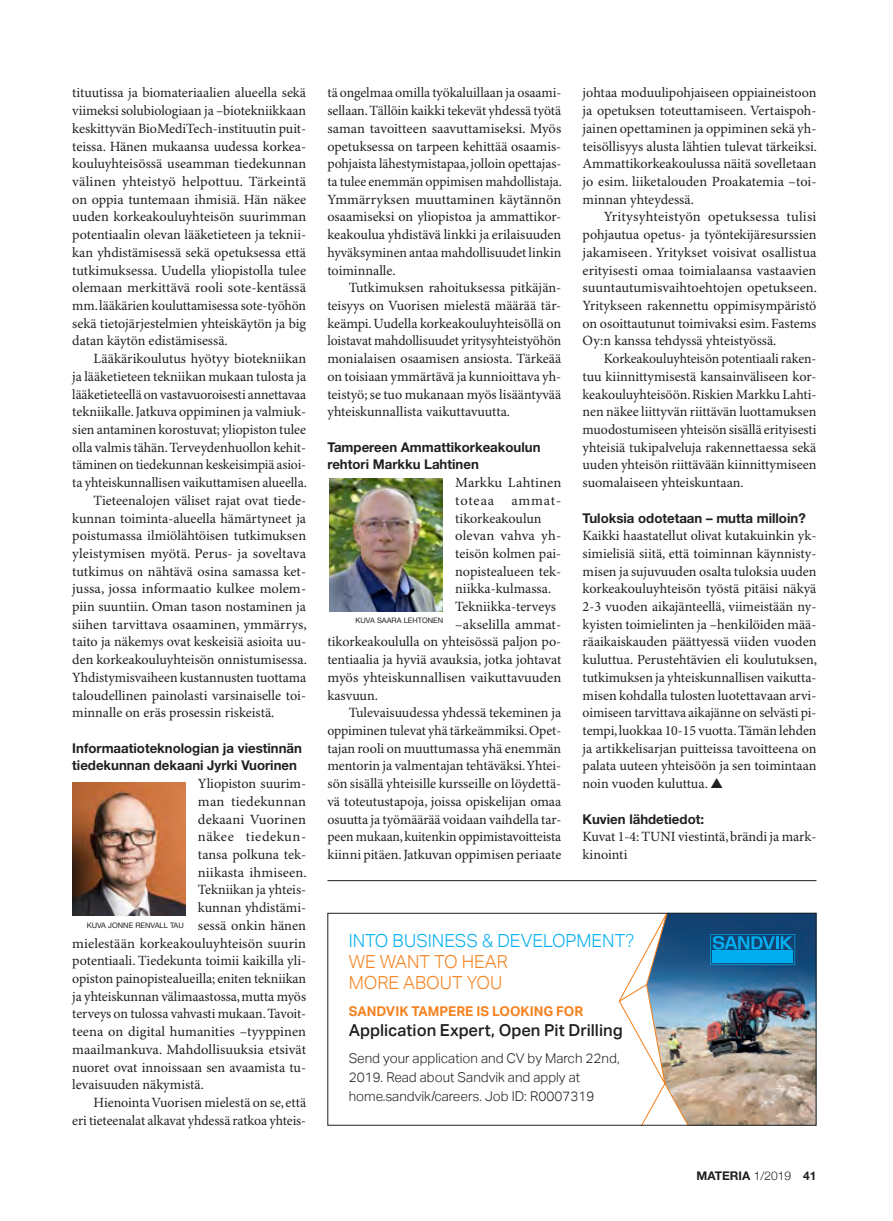
<style>
.page{position:relative;width:893px;height:1221px;background:#fff}
.page>*{position:absolute;margin:0;border:0;box-sizing:border-box;transform-origin:0 0}
.t1{font:300 18px "Aktiv Grotesk";color:#00aeef}
.t2{font:300 18px/21px "Aktiv Grotesk";color:#f58220}
.t3{font:500 16.5px "Aktiv Grotesk";color:#231f20}
.t4{font:14.1px/17.7px "Minion Pro";color:#231f20;text-align:justify}
.t5{font:14.1px "Minion Pro";letter-spacing:.035em;color:#231f20}
.t6{font:14.1px "Minion Pro";letter-spacing:.05em;color:#231f20}
.t7{font:700 13.5px/17.7px "Helvetica Neue LT Std";color:#231f20}
.t8{font:300 13.5px/18.8px "Aktiv Grotesk";color:#231f20}
.t9{font:700 13.5px "Aktiv Grotesk";color:#f58220}
.t10{font:700 12px "Helvetica Neue LT Std";color:#231f20}
.t11{font:7.5px "Helvetica Neue";color:#231f20}
.s1{font-family:"Helvetica Neue";font-weight:300}
</style>
<div class="page">
<img style="left:72px;top:782px;width:113px;height:133px">
<img style="left:330px;top:478px;width:112px;height:133px">
<img style="left:618px;top:914px;width:196px;height:209px">
<div style="left:327px;top:912px;width:489px;height:213px;border:1px solid #231f20"></div>
<hr style="left:327px;top:880px;width:489px;height:1px;background:#231f20">
<p class="t4" style="left:72px;top:85px;width:235px">tituutissa ja biomateriaalien alueella sekä viimeksi solubiologiaan ja –biotekniikkaan keskittyvän BioMediTech-instituutin puit&shy;teissa. Hänen mukaansa uudessa korkea&shy;kouluyhteisössä useamman tiedekunnan välinen yhteistyö helpottuu. Tärkeintä on oppia tuntemaan ihmisiä. Hän näkee uuden korkeakouluyhteisön suurimman potentiaalin olevan lääketieteen ja teknii&shy;kan yhdistämisessä sekä opetuksessa että tutkimuksessa. Uudella yliopistolla tulee olemaan merkittävä rooli sote-kentässä mm. lääkärien kouluttamisessa sote-työhön sekä tietojärjestelmien yhteiskäytön ja big datan käytön edistämisessä.</p>
<p class="t4" style="left:94px;top:350px;width:214px">Lääkärikoulutus hyötyy biotekniikan</p>
<p class="t4" style="left:72px;top:368px;width:235px">ja lääketieteen tekniikan mukaan tulosta ja</p>
<p class="t4" style="left:72px;top:386px;width:235px">lääketieteellä on vastavuoroisesti annettavaa</p>
<p class="t4" style="left:72px;top:403px;width:235px">tekniikalle. Jatkuva oppiminen ja valmiuk-</p>
<p class="t4" style="left:72px;top:421px;width:235px">sien antaminen korostuvat; yliopiston tulee</p>
<p class="t4" style="left:72px;top:439px;width:235px">olla valmis tähän. Terveydenhuollon kehit-</p>
<p class="t4" style="left:72px;top:456px;width:235px">täminen on tiedekunnan keskeisimpiä asioi-</p>
<p class="t4" style="left:72px;top:474px;width:236px">ta yhteiskunnallisen vaikuttamisen alueella.</p>
<p class="t4" style="left:94px;top:492px;width:214px">Tieteenalojen väliset rajat ovat tiede-</p>
<p class="t4" style="left:72px;top:509px;width:235px">kunnan toiminta-alueella hämärtyneet ja</p>
<p class="t4" style="left:72px;top:527px;width:235px">poistumassa ilmiölähtöisen tutkimuksen</p>
<p class="t4" style="left:72px;top:545px;width:235px">yleistymisen myötä. Perus- ja soveltava</p>
<p class="t4" style="left:72px;top:563px;width:235px">tutkimus on nähtävä osina samassa ket-</p>
<p class="t4" style="left:72px;top:580px;width:235px">jussa, jossa informaatio kulkee molem-</p>
<p class="t4" style="left:72px;top:598px;width:235px">piin suuntiin. Oman tason nostaminen ja</p>
<p class="t4" style="left:72px;top:616px;width:236px">siihen tarvittava osaaminen, ymmärrys,</p>
<p class="t4" style="left:72px;top:633px;width:235px">taito ja näkemys ovat keskeisiä asioita uu-</p>
<p class="t4" style="left:72px;top:651px;width:236px">den korkeakouluyhteisön onnistumisessa.</p>
<p class="t4" style="left:72px;top:669px;width:235px">Yhdistymisvaiheen kustannusten tuottama</p>
<p class="t4" style="left:72px;top:686px;width:235px">taloudellinen painolasti varsinaiselle toi-</p>
<p class="t4" style="left:72px;top:704px;width:204px">minnalle on eräs prosessin riskeistä.</p>
<p class="t7" style="left:72px;top:738px;width:231px">Informaatioteknologian ja viestinnän tiedekunnan dekaani Jyrki Vuorinen</p>
<p class="t4" style="left:198px;top:775px;width:110px">Yliopiston suurim-</p>
<p class="t4" style="left:198px;top:793px;width:110px">man tiedekunnan</p>
<p class="t4" style="left:198px;top:810px;width:110px">dekaani Vuorinen</p>
<p class="t5" style="left:198px;top:828px;width:110px">näkee tiedekun-</p>
<p class="t4" style="left:198px;top:846px;width:110px">tansa polkuna tek-</p>
<p class="t4" style="left:198px;top:863px;width:110px">niikasta ihmiseen.</p>
<p class="t4" style="left:198px;top:881px;width:110px">Tekniikan ja yhteis-</p>
<p class="t4" style="left:198px;top:899px;width:110px">kunnan yhdistämi-</p>
<p class="t4" style="left:198px;top:917px;width:110px">sessä onkin hänen</p>
<p class="t4" style="left:72px;top:934px;width:235px">mielestään korkeakouluyhteisön suurin</p>
<p class="t4" style="left:72px;top:952px;width:235px">potentiaali. Tiedekunta toimii kaikilla yli-</p>
<p class="t4" style="left:72px;top:970px;width:235px">opiston painopistealueilla; eniten tekniikan</p>
<p class="t4" style="left:72px;top:987px;width:235px">ja yhteiskunnan välimaastossa, mutta myös</p>
<p class="t4" style="left:72px;top:1005px;width:235px">terveys on tulossa vahvasti mukaan. Tavoit-</p>
<p class="t4" style="left:72px;top:1023px;width:235px">teena on digital humanities –tyyppinen</p>
<p class="t4" style="left:72px;top:1040px;width:235px">maailmankuva. Mahdollisuuksia etsivät</p>
<p class="t4" style="left:72px;top:1058px;width:235px">nuoret ovat innoissaan sen avaamista tu-</p>
<p class="t4" style="left:72px;top:1076px;width:133px">levaisuuden näkymistä.</p>
<p class="t4" style="left:94px;top:1094px;width:214px">Hienointa Vuorisen mielestä on se, että</p>
<p class="t4" style="left:72px;top:1111px;width:235px">eri tieteenalat alkavat yhdessä ratkoa yhteis-</p>
<p class="t11" style="left:87px;top:920px;width:99px">KUVA JONNE RENVALL TAU</p>
<p class="t4" style="left:327px;top:85px;width:236px">tä ongelmaa omilla työkaluillaan ja osaami&shy;sellaan. Tällöin kaikki tekevät yhdessä työtä saman tavoitteen saavuttamiseksi. Myös opetuksessa on tarpeen kehittää osaamis&shy;pohjaista lähestymistapaa, jolloin opettajas&shy;ta tulee enemmän oppimisen mahdollistaja.<br>Ymmärryksen muuttaminen käytännön osaamiseksi on yliopistoa ja ammattikor&shy;keakoulua yhdistävä linkki ja erilaisuuden hyväksyminen antaa mahdollisuudet linkin toiminnalle.</p>
<p class="t4" style="left:327px;top:279px;width:235px;text-indent:21px">Tutkimuksen rahoituksessa pitkäjän&shy;teisyys on Vuorisen mielestä määrää tär&shy;keämpi. Uudella korkeakouluyhteisöllä on loistavat mahdollisuudet yritysyhteistyöhön monialaisen osaamisen ansiosta. Tärkeää on toisiaan ymmärtävä ja kunnioittava yh&shy;teistyö; se tuo mukanaan myös lisääntyvää yhteiskunnallista vaikuttavuutta.</p>
<p class="t7" style="left:327px;top:437px;width:215px">Tampereen Ammattikorkeakoulun rehtori Markku Lahtinen</p>
<p class="t4" style="left:455px;top:474px;width:108px">Markku Lahtinen</p>
<p class="t6" style="left:455px;top:492px;width:108px">toteaa ammat-</p>
<p class="t4" style="left:455px;top:509px;width:88px">tikorkeakoulun</p>
<p class="t4" style="left:455px;top:527px;width:108px">olevan vahva yh-</p>
<p class="t4" style="left:455px;top:545px;width:108px">teisön kolmen pai-</p>
<p class="t4" style="left:455px;top:563px;width:108px">nopistealueen tek-</p>
<p class="t4" style="left:455px;top:580px;width:97px">niikka-kulmassa.</p>
<p class="t4" style="left:455px;top:598px;width:102px">Tekniikka-terveys</p>
<p class="t4" style="left:455px;top:616px;width:108px">–akselilla ammat-</p>
<p class="t4" style="left:327px;top:633px;width:235px">tikorkeakoululla on yhteisössä paljon po-</p>
<p class="t4" style="left:327px;top:651px;width:235px">tentiaalia ja hyviä avauksia, jotka johtavat</p>
<p class="t4" style="left:327px;top:669px;width:235px">myös yhteiskunnallisen vaikuttavuuden</p>
<p class="t4" style="left:327px;top:686px;width:52px">kasvuun.</p>
<p class="t4" style="left:349px;top:704px;width:214px">Tulevaisuudessa yhdessä tekeminen ja</p>
<p class="t4" style="left:327px;top:722px;width:235px">oppiminen tulevat yhä tärkeämmiksi. Opet-</p>
<p class="t4" style="left:327px;top:740px;width:235px">tajan rooli on muuttumassa yhä enemmän</p>
<p class="t4" style="left:327px;top:757px;width:235px">mentorin ja valmentajan tehtäväksi. Yhtei-</p>
<p class="t4" style="left:327px;top:775px;width:235px">sön sisällä yhteisille kursseille on löydettä-</p>
<p class="t4" style="left:327px;top:793px;width:235px">vä toteutustapoja, joissa opiskelijan omaa</p>
<p class="t4" style="left:327px;top:810px;width:235px">osuutta ja työmäärää voidaan vaihdella tar-</p>
<p class="t4" style="left:327px;top:828px;width:235px">peen mukaan, kuitenkin oppimistavoitteista</p>
<p class="t4" style="left:327px;top:846px;width:235px">kiinni pitäen. Jatkuvan oppimisen periaate</p>
<p class="t11" style="left:355px;top:615px;width:89px">KUVA SAARA LEHTONEN</p>
<p class="t4" style="left:583px;top:85px;width:236px">johtaa moduulipohjaiseen oppiaineistoon ja opetuksen toteuttamiseen. Vertaispoh&shy;jainen opettaminen ja oppiminen sekä yh&shy;teisöllisyys alusta lähtien tulevat tärkeiksi.<br>Ammattikorkeakoulussa näitä sovelletaan jo esim. liiketalouden Proakatemia –toi&shy;minnan yhteydessä.</p>
<p class="t4" style="left:583px;top:209px;width:236px;text-indent:21px">Yritysyhteistyön opetuksessa tulisi pohjautua opetus- ja työntekijäresurssien jakamiseen. Yritykset voisivat osallistua erityisesti omaa toimialaansa vastaavien suuntautumisvaihtoehtojen opetukseen.<br>Yritykseen rakennettu oppimisympäristö on osoittautunut toimivaksi esim. Fastems Oy:n kanssa tehdyssä yhteistyössä.</p>
<p class="t4" style="left:583px;top:350px;width:235px;text-indent:21px">Korkeakouluyhteisön potentiaali raken&shy;tuu kiinnittymisestä kansainväliseen kor&shy;keakouluyhteisöön. Riskien Markku Lahti&shy;nen näkee liittyvän riittävän luottamuksen muodostumiseen yhteisön sisällä erityisesti yhteisiä tukipalveluja rakennettaessa sekä uuden yhteisön riittävään kiinnittymiseen suomalaiseen yhteiskuntaan.</p>
<p class="t7" style="left:583px;top:508px;width:225px">Tuloksia odotetaan – mutta milloin?</p>
<p class="t4" style="left:583px;top:527px;width:236px">Kaikki haastatellut olivat kutakuinkin yk&shy;simielisiä siitä, että toiminnan käynnisty&shy;misen ja sujuvuuden osalta tuloksia uuden korkeakouluyhteisön työstä pitäisi näkyä 2-3 vuoden aikajänteellä, viimeistään ny&shy;kyisten toimielinten ja –henkilöiden mää&shy;räaikaiskauden päättyessä viiden vuoden kuluttua. Perustehtävien eli koulutuksen, tutkimuksen ja yhteiskunnallisen vaikutta&shy;misen kohdalla tulosten luotettavaan arvi&shy;oimiseen tarvittava aikajänne on selvästi pi&shy;tempi, luokkaa 10-15 vuotta. Tämän lehden ja artikkelisarjan puitteissa tavoitteena on palata uuteen yhteisöön ja sen toimintaan noin vuoden kuluttua. ▲</p>
<p class="t7" style="left:583px;top:809px;width:123px">Kuvien lähdetiedot:</p>
<p class="t4" style="left:583px;top:828px;width:235px">Kuvat 1-4: TUNI viestintä, brändi ja mark&shy;kinointi</p>
<p class="t1" style="left:349px;top:930px;width:287px">INTO BUSINESS &amp; DEVELOPMENT?</p>
<p class="t2" style="left:349px;top:951px;width:161px">WE WANT TO HEAR<br>MORE ABOUT YOU</p>
<p class="t9" style="left:349px;top:1003px;width:236px">SANDVIK TAMPERE IS LOOKING FOR</p>
<p class="t3" style="left:349px;top:1020px;width:275px">Application Expert, Open Pit Drilling</p>
<p class="t8" style="left:349px;top:1049px;width:272px">Send your application and CV by March 22nd,<br>2019. Read about Sandvik and apply at home.sandvik/careers. Job ID: R0007319</p>
<p class="t10" style="left:697px;top:1168px;width:121px">MATERIA <span class="s1">1/2019</span> 41</p>
</div>
